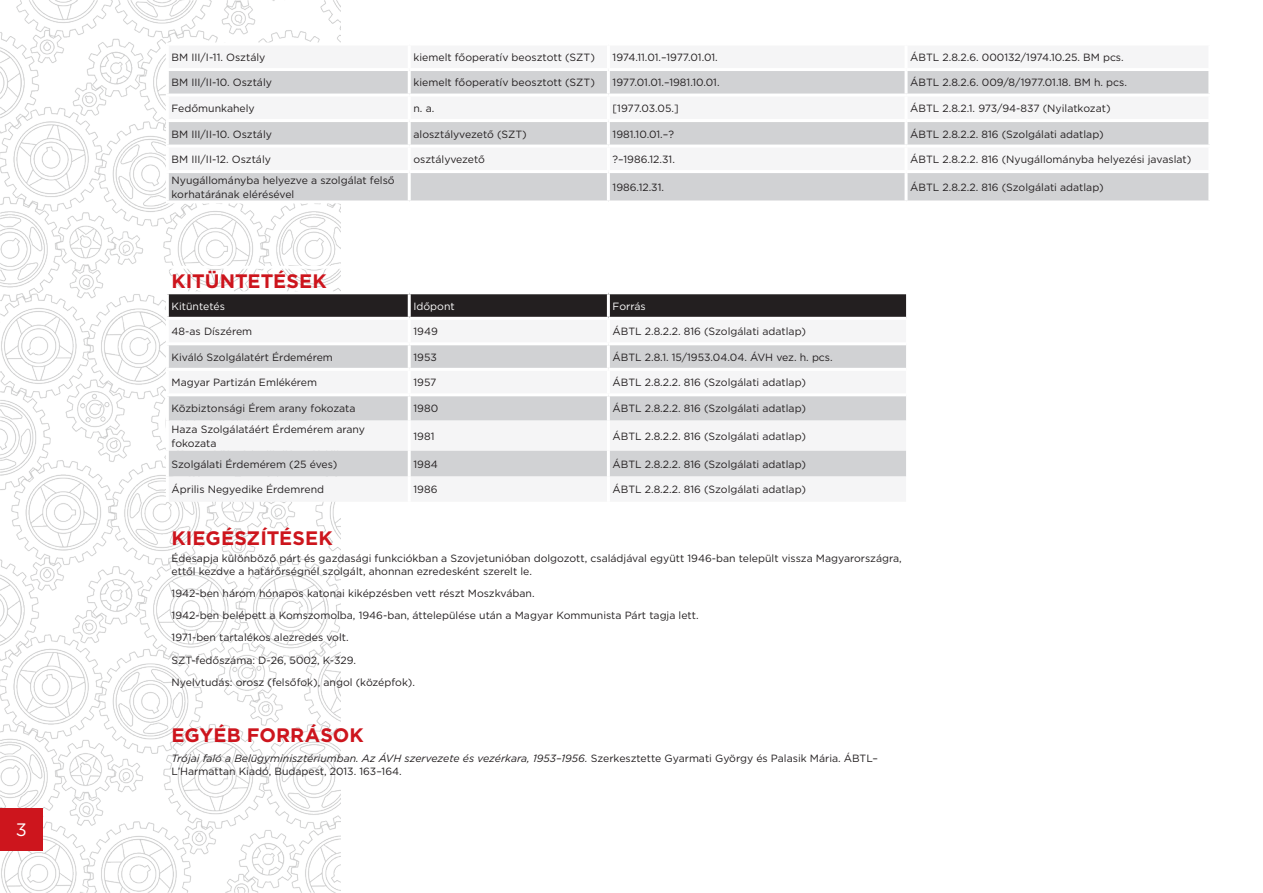
<style>
.page{position:relative;width:1263px;height:893px;background:#fff}
.page>*{position:absolute;margin:0;border:0;box-sizing:border-box;transform-origin:0 0}
.t1{font:700 19.5px "Gotham";letter-spacing:.005em;color:#cd151d}
.t2{font:18px "Gotham";color:#fff}
.t3{font:10.5px/13.5px "Gotham";color:#231f20}
.t4{font:10.5px "Gotham";color:#fff}
.s1{font-style:italic}
</style>
<div class="page">
<img style="left:0;top:0;width:340px;height:893px">
<div style="left:0;top:808px;width:43px;height:42px;background:#cd151d"></div>
<div style="left:169px;top:46px;width:171px;height:22px;background:#f5f5f6"></div>
<svg style="left:169px;top:71px;width:1039px;height:129px;fill:#d1d2d4"></svg>
<hr style="left:166px;top:43px;width:243px;height:3px;background:#fff">
<hr style="left:166px;top:46px;width:3px;height:22px;background:#fff">
<hr style="left:166px;top:68px;width:243px;height:3px;background:#fff">
<hr style="left:166px;top:71px;width:3px;height:23px;background:#fff">
<hr style="left:408px;top:71px;width:3px;height:23px;background:#fff">
<hr style="left:607px;top:71px;width:3px;height:23px;background:#fff">
<hr style="left:904px;top:71px;width:3px;height:23px;background:#fff">
<hr style="left:166px;top:94px;width:243px;height:3px;background:#fff">
<hr style="left:166px;top:97px;width:3px;height:22px;background:#fff">
<hr style="left:409px;top:94px;width:199px;height:3px;background:#fff">
<hr style="left:408px;top:97px;width:3px;height:22px;background:#fff">
<hr style="left:608px;top:94px;width:298px;height:3px;background:#fff">
<hr style="left:607px;top:97px;width:3px;height:22px;background:#fff">
<hr style="left:906px;top:94px;width:305px;height:3px;background:#fff">
<hr style="left:904px;top:97px;width:3px;height:22px;background:#fff">
<hr style="left:166px;top:119px;width:243px;height:3px;background:#fff">
<hr style="left:166px;top:122px;width:3px;height:23px;background:#fff">
<hr style="left:409px;top:119px;width:199px;height:3px;background:#fff">
<hr style="left:408px;top:122px;width:3px;height:23px;background:#fff">
<hr style="left:608px;top:119px;width:298px;height:3px;background:#fff">
<hr style="left:607px;top:122px;width:3px;height:23px;background:#fff">
<hr style="left:906px;top:119px;width:305px;height:3px;background:#fff">
<hr style="left:904px;top:122px;width:3px;height:23px;background:#fff">
<hr style="left:166px;top:145px;width:243px;height:3px;background:#fff">
<hr style="left:166px;top:148px;width:3px;height:22px;background:#fff">
<hr style="left:409px;top:145px;width:199px;height:3px;background:#fff">
<hr style="left:408px;top:148px;width:3px;height:22px;background:#fff">
<hr style="left:608px;top:145px;width:298px;height:3px;background:#fff">
<hr style="left:607px;top:148px;width:3px;height:22px;background:#fff">
<hr style="left:906px;top:145px;width:305px;height:3px;background:#fff">
<hr style="left:904px;top:148px;width:3px;height:22px;background:#fff">
<hr style="left:166px;top:170px;width:243px;height:3px;background:#fff">
<hr style="left:166px;top:173px;width:3px;height:27px;background:#fff">
<hr style="left:409px;top:170px;width:199px;height:3px;background:#fff">
<hr style="left:408px;top:173px;width:3px;height:27px;background:#fff">
<hr style="left:608px;top:170px;width:298px;height:3px;background:#fff">
<hr style="left:607px;top:173px;width:3px;height:27px;background:#fff">
<hr style="left:906px;top:170px;width:305px;height:3px;background:#fff">
<hr style="left:904px;top:173px;width:3px;height:27px;background:#fff">
<hr style="left:166px;top:200px;width:243px;height:3px;background:#fff">
<svg style="left:169px;top:294px;width:737px;height:23px;background:#272324"></svg>
<div style="left:169px;top:320px;width:737px;height:182px;background:#f5f5f6"></div>
<svg style="left:169px;top:345px;width:737px;height:131px;fill:#d1d2d4"></svg>
<hr style="left:166px;top:266px;width:243px;height:3px;background:#fff">
<hr style="left:166px;top:269px;width:3px;height:22px;background:#fff">
<hr style="left:166px;top:320px;width:3px;height:22px;background:#fff">
<hr style="left:408px;top:320px;width:3px;height:22px;background:#fff">
<hr style="left:607px;top:320px;width:3px;height:22px;background:#fff">
<hr style="left:166px;top:342px;width:243px;height:3px;background:#fff">
<hr style="left:166px;top:345px;width:3px;height:23px;background:#fff">
<hr style="left:409px;top:342px;width:199px;height:3px;background:#fff">
<hr style="left:408px;top:345px;width:3px;height:23px;background:#fff">
<hr style="left:608px;top:342px;width:298px;height:3px;background:#fff">
<hr style="left:607px;top:345px;width:3px;height:23px;background:#fff">
<hr style="left:166px;top:368px;width:243px;height:3px;background:#fff">
<hr style="left:166px;top:371px;width:3px;height:22px;background:#fff">
<hr style="left:409px;top:368px;width:199px;height:3px;background:#fff">
<hr style="left:408px;top:371px;width:3px;height:22px;background:#fff">
<hr style="left:608px;top:368px;width:298px;height:3px;background:#fff">
<hr style="left:607px;top:371px;width:3px;height:22px;background:#fff">
<hr style="left:166px;top:393px;width:243px;height:3px;background:#fff">
<hr style="left:166px;top:396px;width:3px;height:24px;background:#fff">
<hr style="left:409px;top:393px;width:199px;height:3px;background:#fff">
<hr style="left:408px;top:396px;width:3px;height:24px;background:#fff">
<hr style="left:608px;top:393px;width:298px;height:3px;background:#fff">
<hr style="left:607px;top:396px;width:3px;height:24px;background:#fff">
<hr style="left:166px;top:420px;width:3px;height:31px;background:#fff">
<hr style="left:408px;top:420px;width:3px;height:31px;background:#fff">
<hr style="left:607px;top:420px;width:3px;height:31px;background:#fff">
<hr style="left:166px;top:451px;width:3px;height:25px;background:#fff">
<hr style="left:408px;top:451px;width:3px;height:25px;background:#fff">
<hr style="left:607px;top:451px;width:3px;height:25px;background:#fff">
<hr style="left:166px;top:476px;width:3px;height:26px;background:#fff">
<hr style="left:408px;top:476px;width:3px;height:26px;background:#fff">
<hr style="left:607px;top:476px;width:3px;height:26px;background:#fff">
<hr style="left:166px;top:291px;width:243px;height:3px;background:#fff">
<hr style="left:166px;top:294px;width:3px;height:23px;background:#fff">
<hr style="left:166px;top:317px;width:243px;height:3px;background:#fff">
<hr style="left:408px;top:294px;width:3px;height:23px;background:#fff">
<hr style="left:607px;top:294px;width:3px;height:23px;background:#fff">
<h2 class="t2" style="left:16px;top:818px;width:13px">3</h2>
<p class="t3" style="left:172px;top:50px;width:95px">BM III/I-11. Osztály</p>
<p class="t3" style="left:413px;top:50px;width:183px">kiemelt főoperatív beosztott (SZT)</p>
<p class="t3" style="left:613px;top:50px;width:107px">1974.11.01.–1977.01.01.</p>
<p class="t3" style="left:910px;top:50px;width:215px">ÁBTL 2.8.2.6. 000132/1974.10.25. BM pcs.</p>
<p class="t3" style="left:172px;top:76px;width:102px">BM III/II-10. Osztály</p>
<p class="t3" style="left:413px;top:76px;width:183px">kiemelt főoperatív beosztott (SZT)</p>
<p class="t3" style="left:613px;top:76px;width:108px">1977.01.01.–1981.10.01.</p>
<p class="t3" style="left:910px;top:76px;width:218px">ÁBTL 2.8.2.6. 009/8/1977.01.18. BM h. pcs.</p>
<p class="t3" style="left:172px;top:101px;width:85px">Fedőmunkahely</p>
<p class="t3" style="left:413px;top:101px;width:22px">n. a.</p>
<p class="t3" style="left:613px;top:101px;width:68px">[1977.03.05.]</p>
<p class="t3" style="left:910px;top:101px;width:202px">ÁBTL 2.8.2.1. 973/94-837 (Nyilatkozat)</p>
<p class="t3" style="left:172px;top:127px;width:102px">BM III/II-10. Osztály</p>
<p class="t3" style="left:413px;top:127px;width:115px">alosztályvezető (SZT)</p>
<p class="t3" style="left:613px;top:127px;width:63px">1981.10.01.–?</p>
<p class="t3" style="left:910px;top:127px;width:195px">ÁBTL 2.8.2.2. 816 (Szolgálati adatlap)</p>
<p class="t3" style="left:172px;top:152px;width:101px">BM III/II-12. Osztály</p>
<p class="t3" style="left:413px;top:152px;width:73px">osztályvezető</p>
<p class="t3" style="left:613px;top:152px;width:64px">?–1986.12.31.</p>
<p class="t3" style="left:910px;top:152px;width:282px">ÁBTL 2.8.2.2. 816 (Nyugállományba helyezési javaslat)</p>
<p class="t3" style="left:172px;top:174px;width:225px">Nyugállományba helyezve a szolgálat felső korhatárának elérésével</p>
<p class="t3" style="left:613px;top:180px;width:53px">1986.12.31.</p>
<p class="t3" style="left:910px;top:180px;width:195px">ÁBTL 2.8.2.2. 816 (Szolgálati adatlap)</p>
<h1 class="t1" style="left:172px;top:268px;width:157px">KITÜNTETÉSEK</h1>
<p class="t4" style="left:172px;top:299px;width:55px">Kitüntetés</p>
<p class="t4" style="left:413px;top:299px;width:43px">Időpont</p>
<p class="t4" style="left:613px;top:299px;width:35px">Forrás</p>
<p class="t3" style="left:172px;top:325px;width:82px">48-as Díszérem</p>
<p class="t3" style="left:413px;top:325px;width:26px">1949</p>
<p class="t3" style="left:613px;top:325px;width:195px">ÁBTL 2.8.2.2. 816 (Szolgálati adatlap)</p>
<p class="t3" style="left:172px;top:350px;width:163px">Kiváló Szolgálatért Érdemérem</p>
<p class="t3" style="left:413px;top:350px;width:25px">1953</p>
<p class="t3" style="left:613px;top:350px;width:222px">ÁBTL 2.8.1. 15/1953.04.04. ÁVH vez. h. pcs.</p>
<p class="t3" style="left:172px;top:376px;width:147px">Magyar Partizán Emlékérem</p>
<p class="t3" style="left:413px;top:376px;width:24px">1957</p>
<p class="t3" style="left:613px;top:376px;width:195px">ÁBTL 2.8.2.2. 816 (Szolgálati adatlap)</p>
<p class="t3" style="left:172px;top:401px;width:185px">Közbiztonsági Érem arany fokozata</p>
<p class="t3" style="left:413px;top:401px;width:26px">1980</p>
<p class="t3" style="left:613px;top:401px;width:195px">ÁBTL 2.8.2.2. 816 (Szolgálati adatlap)</p>
<p class="t3" style="left:172px;top:422px;width:195px">Haza Szolgálatáért Érdemérem arany fokozata</p>
<p class="t3" style="left:413px;top:429px;width:22px">1981</p>
<p class="t3" style="left:613px;top:429px;width:195px">ÁBTL 2.8.2.2. 816 (Szolgálati adatlap)</p>
<p class="t3" style="left:172px;top:457px;width:167px">Szolgálati Érdemérem (25 éves)</p>
<p class="t3" style="left:413px;top:457px;width:26px">1984</p>
<p class="t3" style="left:613px;top:457px;width:195px">ÁBTL 2.8.2.2. 816 (Szolgálati adatlap)</p>
<p class="t3" style="left:172px;top:483px;width:154px">Április Negyedike Érdemrend</p>
<p class="t3" style="left:413px;top:483px;width:25px">1986</p>
<p class="t3" style="left:613px;top:483px;width:195px">ÁBTL 2.8.2.2. 816 (Szolgálati adatlap)</p>
<h1 class="t1" style="left:172px;top:525px;width:163px">KIEGÉSZÍTÉSEK</h1>
<p class="t3" style="left:172px;top:551px;width:732px">Édesapja különböző párt és gazdasági funkciókban a Szovjetunióban dolgozott, családjával együtt 1946-ban települt vissza Magyarországra, ettől kezdve a határőrségnél szolgált, ahonnan ezredesként szerelt le.</p>
<p class="t3" style="left:172px;top:582px;width:529px;line-height:22px">1942-ben három hónapos katonai kiképzésben vett részt Moszkvában.<br>1942-ben belépett a Komszomolba, 1946-ban, áttelepülése után a Magyar Kommunista Párt tagja lett.<br>1971-ben tartalékos alezredes volt.<br>SZT-fedőszáma: D-26, 5002, K-329.<br>Nyelvtudás: orosz (felsőfok), angol (középfok).</p>
<h1 class="t1" style="left:172px;top:722px;width:193px">EGYÉB FORRÁSOK</h1>
<p class="t3" style="left:172px;top:751px;width:708px"><span class="s1">Trójai faló a Belügyminisztériumban. Az ÁVH szervezete és vezérkara, 1953–1956.</span> Szerkesztette Gyarmati György és Palasik Mária. ÁBTL–<br>L’Harmattan Kiadó, Budapest, 2013. 163–164.</p>
</div>
